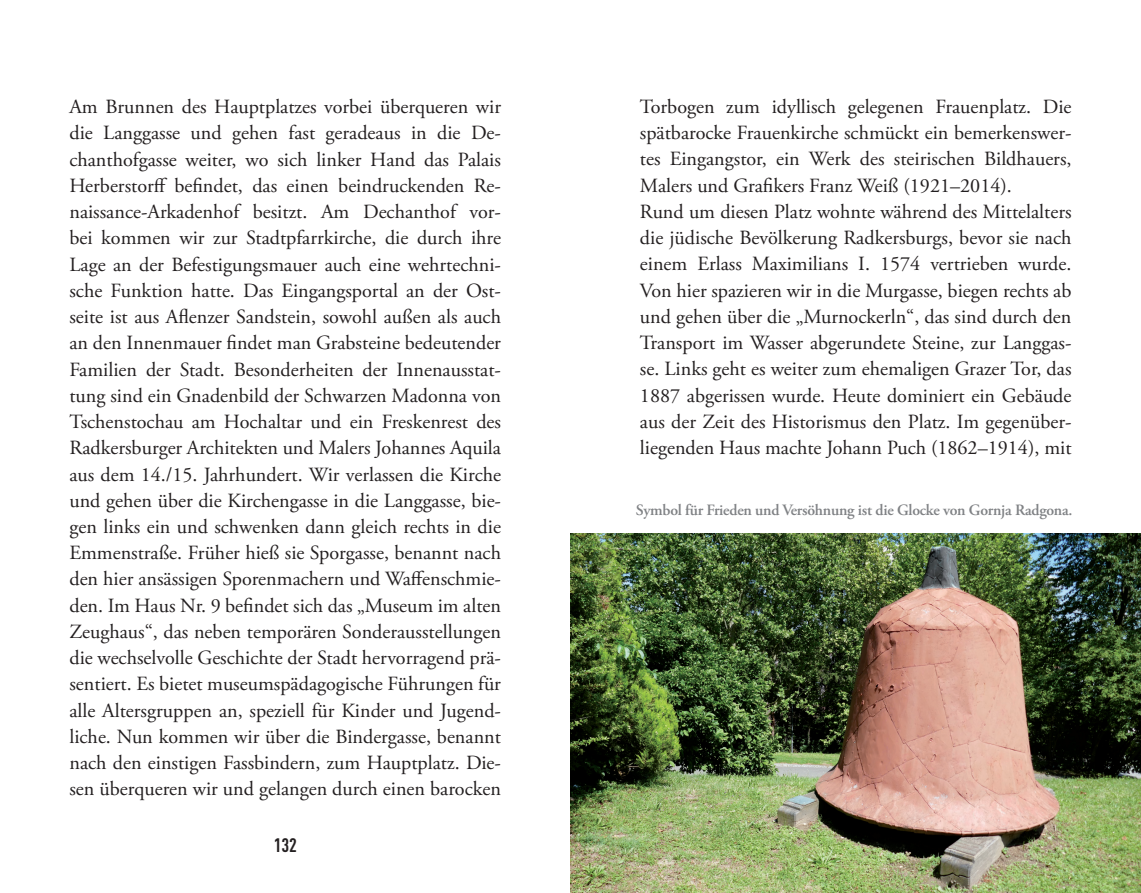
<style>
.page{position:relative;width:1141px;height:893px;background:#fff}
.page>*{position:absolute;margin:0;border:0;box-sizing:border-box;transform-origin:0 0}
.t1{font:20.12px/26.2px "Adobe Garamond Pro";color:#231f20;text-align:justify}
.t2{font:700 19.25px "DIN Cond";color:#231f20}
.t3{font:600 15.75px "Adobe Garamond Pro";letter-spacing:-.015em;color:#808285}
</style>
<div class="page">
<img style="left:570px;top:533px;width:571px;height:360px">
<p class="t1" style="left:69px;top:94px;width:433px">Am Brunnen des Hauptplatzes vorbei überqueren wir die Langgasse und gehen fast geradeaus in die De&shy;chanthofgasse weiter, wo sich linker Hand das Palais Herberstorff befindet, das einen beindruckenden Re&shy;naissance-Arkadenhof besitzt. Am Dechanthof vor&shy;bei kommen wir zur Stadtpfarrkirche, die durch ihre Lage an der Befestigungsmauer auch eine wehrtechni&shy;sche Funktion hatte. Das Eingangsportal an der Ost&shy;seite ist aus Aflenzer Sandstein, sowohl außen als auch an den Innenmauer findet man Grabsteine bedeutender Familien der Stadt. Besonderheiten der Innenausstat&shy;tung sind ein Gnadenbild der Schwarzen Madonna von Tschenstochau am Hochaltar und ein Freskenrest des Radkersburger Architekten und Malers Johannes Aquila aus dem 14./15. Jahrhundert. Wir verlassen die Kirche und gehen über die Kirchengasse in die Langgasse, bie&shy;gen links ein und schwenken dann gleich rechts in die Emmenstraße. Früher hieß sie Sporgasse, benannt nach den hier ansässigen Sporenmachern und Waffenschmie&shy;den. Im Haus Nr. 9 befindet sich das „Museum im alten Zeughaus“, das neben temporären Sonderausstellungen die wechselvolle Geschichte der Stadt hervorragend prä&shy;sentiert. Es bietet museumspädagogische Führungen für alle Altersgruppen an, speziell für Kinder und Jugend&shy;liche. Nun kommen wir über die Bindergasse, benannt nach den einstigen Fassbindern, zum Hauptplatz. Die&shy;sen überqueren wir und gelangen durch einen barocken</p>
<p class="t1" style="left:640px;top:94px;width:433px;text-align:left">Torbogen zum idyllisch gelegenen Frauenplatz. Die spätbarocke Frauenkirche schmückt ein bemerkenswer&shy;tes Eingangstor, ein Werk des steirischen Bildhauers, Malers und Grafikers Franz Weiß (1921–2014).<br>Rund um diesen Platz wohnte während des Mittelalters die jüdische Bevölkerung Radkersburgs, bevor sie nach einem Erlass Maximilians I. 1574 vertrieben wurde.<br>Von hier spazieren wir in die Murgasse, biegen rechts ab und gehen über die „Murnockerln“, das sind durch den Transport im Wasser abgerundete Steine, zur Langgas&shy;se. Links geht es weiter zum ehemaligen Grazer Tor, das 1887 abgerissen wurde. Heute dominiert ein Gebäude aus der Zeit des Historismus den Platz. Im gegenüber&shy;liegenden Haus machte Johann Puch (1862–1914), mit</p>
<p class="t3" style="left:636px;top:501px;width:438px">Symbol für Frieden und Versöhnung ist die Glocke von Gornja Radgona.</p>
<p class="t2" style="left:274px;top:833px;width:25px">132</p>
</div>
